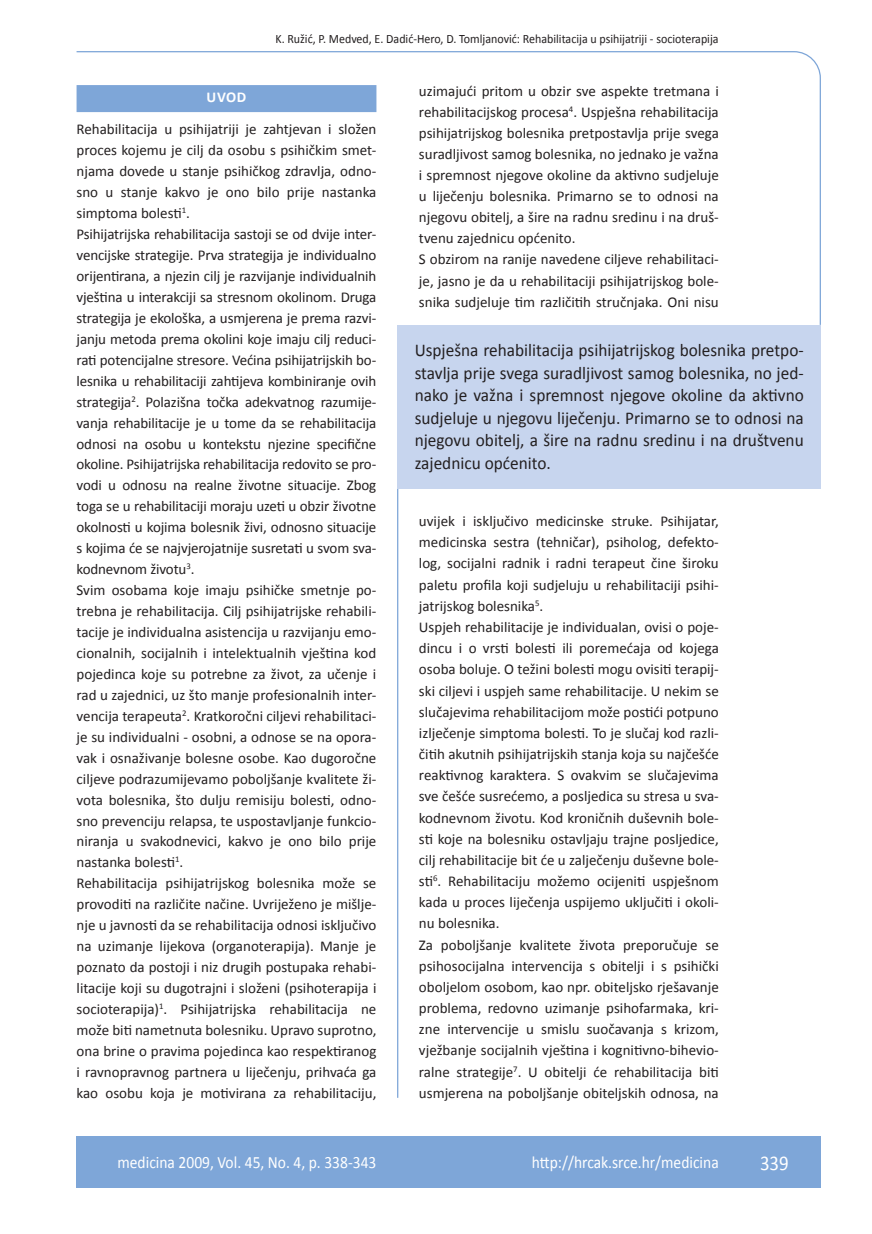
<style>
.page{position:relative;width:872px;height:1234px;background:#fff}
.page>*{position:absolute;margin:0;border:0;box-sizing:border-box;transform-origin:0 0}
.t1{font:21px "Calibri";color:#fff;scale:.9 1}
.anterfile{font:18px/22.5px "Calibri";color:#231f20;text-align:justify;scale:.96 1}
.t2{font:17.25px "Calibri";color:#fff;scale:.9 1}
.osnovni_tekst{font:15px/21px "Calibri";color:#231f20;text-align:justify}
.naslov_ruler{font:700 15px "Calibri";color:#fff}
.glava{font:12.75px "Calibri";color:#231f20;scale:.94 1}
</style>
<div class="page">
<svg style="left:76px;top:51px;width:745px;height:274px"></svg>
<hr style="left:397px;top:325px;width:1px;height:772px;background:#7ea6d8">
<div style="left:77px;top:1135px;width:744px;height:51px;background:#7ea6d8"></div>
<div style="left:77px;top:85px;width:299px;height:27px;background:#7ea6d8"></div>
<div style="left:398px;top:325px;width:423px;height:164px;background:#c7d5ee"></div>
<p class="glava" style="left:275px;top:30px;width:473px">K. Ružić, P. Medved, E. Dadić-Hero, D. Tomljanović: Rehabilitacija u psihijatriji - socioterapija</p>
<p class="naslov_ruler" style="left:207px;top:88px;width:41px">Uvod</p>
<p class="osnovni_tekst" style="left:77px;top:118px;width:301px">Rehabilitacija u psihijatriji je zahtjevan i složen proces kojemu je cilj da osobu s psihičkim smet&shy;njama dovede u stanje psihičkog zdravlja, odno&shy;sno u stanje kakvo je ono bilo prije nastanka simptoma bolesti<sup>1</sup>.</p>
<p class="osnovni_tekst" style="left:77px;top:223px;width:301px">Psihijatrijska rehabilitacija sastoji se od dvije inter&shy;vencijske strategije. Prva strategija je individualno orijentirana, a njezin cilj je razvijanje individualnih vještina u interakciji sa stresnom okolinom. Druga strategija je ekološka, a usmjerena je prema razvi&shy;janju metoda prema okolini koje imaju cilj reduci&shy;rati potencijalne stresore. Većina psihijatrijskih bo&shy;lesnika u rehabilitaciji zahtijeva kombiniranje ovih strategija<sup>2</sup>. Polazišna točka adekvatnog razumije&shy;vanja rehabilitacije je u tome da se rehabilitacija odnosi na osobu u kontekstu njezine specifične okoline. Psihijatrijska rehabilitacija redovito se pro&shy;vodi u odnosu na realne životne situacije. Zbog toga se u rehabilitaciji moraju uzeti u obzir životne okolnosti u kojima bolesnik živi, odnosno situacije s kojima će se najvjerojatnije susretati u svom sva&shy;kodnevnom životu<sup>3</sup>.</p>
<p class="osnovni_tekst" style="left:77px;top:579px;width:301px">Svim osobama koje imaju psihičke smetnje po&shy;trebna je rehabilitacija. Cilj psihijatrijske rehabili&shy;tacije je individualna asistencija u razvijanju emo&shy;cionalnih, socijalnih i intelektualnih vještina kod pojedinca koje su potrebne za život, za učenje i rad u zajednici, uz što manje profesionalnih inter&shy;vencija terapeuta<sup>2</sup>. Kratkoročni ciljevi rehabilitaci&shy;je su individualni - osobni, a odnose se na opora&shy;vak i osnaživanje bolesne osobe. Kao dugoročne ciljeve podrazumijevamo poboljšanje kvalitete ži&shy;vota bolesnika, što dulju remisiju bolesti, odno&shy;sno prevenciju relapsa, te uspostavljanje funkcio&shy;niranja u svakodnevici, kakvo je ono bilo prije nastanka bolesti<sup>1</sup>.</p>
<p class="osnovni_tekst" style="left:77px;top:872px;width:301px">Rehabilitacija psihijatrijskog bolesnika može se provoditi na različite načine. Uvriježeno je mišlje&shy;nje u javnosti da se rehabilitacija odnosi isključivo na uzimanje lijekova (organoterapija). Manje je poznato da postoji i niz drugih postupaka rehabi&shy;litacije koji su dugotrajni i složeni (psihoterapija i socioterapija)<sup>1</sup>. Psihijatrijska rehabilitacija ne može biti nametnuta bolesniku. Upravo suprotno, ona brine o pravima pojedinca kao respektiranog i ravnopravnog partnera u liječenju, prihvaća ga kao osobu koja je motivirana za rehabilitaciju,</p>
<p class="osnovni_tekst" style="left:419px;top:80px;width:301px">uzimajući pritom u obzir sve aspekte tretmana i rehabilitacijskog procesa<sup>4</sup>. Uspješna rehabilitacija psihijatrijskog bolesnika pretpostavlja prije svega suradljivost samog bolesnika, no jednako je važna i spremnost njegove okoline da aktivno sudjeluje u liječenju bolesnika. Primarno se to odnosi na njegovu obitelj, a šire na radnu sredinu i na druš&shy;tvenu zajednicu općenito.</p>
<p class="osnovni_tekst" style="left:419px;top:248px;width:301px">S obzirom na ranije navedene ciljeve rehabilitaci&shy;je, jasno je da u rehabilitaciji psihijatrijskog bole&shy;snika sudjeluje tim različitih stručnjaka. Oni nisu</p>
<p class="anterfile" style="left:415px;top:338px;width:407px">Uspješna rehabilitacija psihijatrijskog bolesnika pretpo&shy;stavlja prije svega suradljivost samog bolesnika, no jed&shy;nako je važna i spremnost njegove okoline da aktivno sudjeluje u njegovu liječenju. Primarno se to odnosi na njegovu obitelj, a šire na radnu sredinu i na društvenu zajednicu općenito.</p>
<p class="osnovni_tekst" style="left:419px;top:509px;width:301px">uvijek i isključivo medicinske struke. Psihijatar, medicinska sestra (tehničar), psiholog, defekto&shy;log, socijalni radnik i radni terapeut čine široku paletu profila koji sudjeluju u rehabilitaciji psihi&shy;jatrijskog bolesnika<sup>5</sup>.</p>
<p class="osnovni_tekst" style="left:419px;top:615px;width:301px">Uspjeh rehabilitacije je individualan, ovisi o poje&shy;dincu i o vrsti bolesti ili poremećaja od kojega osoba boluje. O težini bolesti mogu ovisiti terapij&shy;ski ciljevi i uspjeh same rehabilitacije. U nekim se slučajevima rehabilitacijom može postići potpuno izlječenje simptoma bolesti. To je slučaj kod razli&shy;čitih akutnih psihijatrijskih stanja koja su najčešće reaktivnog karaktera. S ovakvim se slučajevima sve češće susrećemo, a posljedica su stresa u sva&shy;kodnevnom životu. Kod kroničnih duševnih bole&shy;sti koje na bolesniku ostavljaju trajne posljedice, cilj rehabilitacije bit će u zalječenju duševne bole&shy;sti<sup>6</sup>. Rehabilitaciju možemo ocijeniti uspješnom kada u proces liječenja uspijemo uključiti i okoli&shy;nu bolesnika.</p>
<p class="osnovni_tekst" style="left:419px;top:933px;width:301px">Za poboljšanje kvalitete života preporučuje se psihosocijalna intervencija s obitelji i s psihički oboljelom osobom, kao npr. obiteljsko rješavanje problema, redovno uzimanje psihofarmaka, kri&shy;zne intervencije u smislu suočavanja s krizom, vježbanje socijalnih vještina i kognitivno-bihevio&shy;ralne strategije<sup>7</sup>. U obitelji će rehabilitacija biti usmjerena na poboljšanje obiteljskih odnosa, na</p>
<p class="t2" style="left:117px;top:1151px;width:289px">medicina 2009, Vol. 45, No. 4, p. 338-343</p>
<p class="t2" style="left:532px;top:1151px;width:209px">http://hrcak.srce.hr/medicina</p>
<p class="t1" style="left:760px;top:1149px;width:33px">339</p>
</div>
